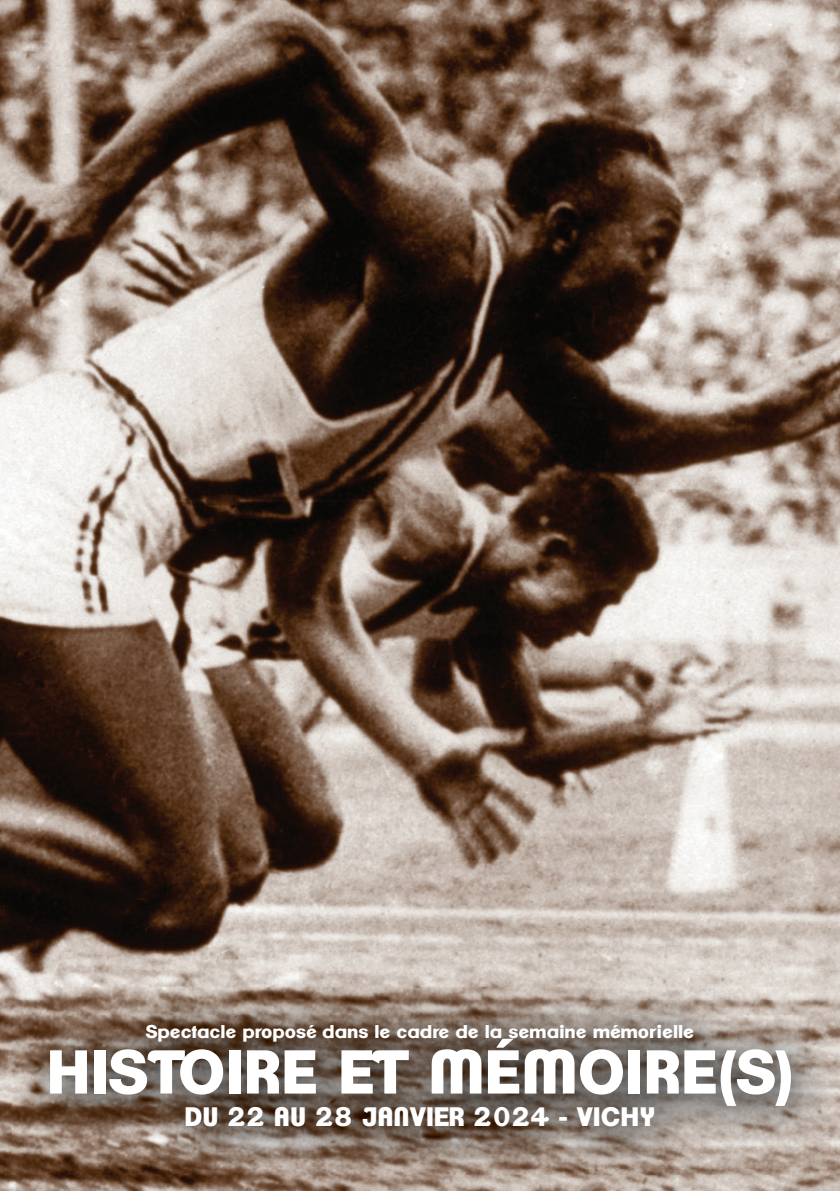
<style>
.page{position:relative;width:840px;height:1191px;background:#fff}
.page>*{position:absolute;margin:0;border:0;box-sizing:border-box;transform-origin:0 0}
.t1{font:800 60px "Clemente P Dao";color:#fff}
.t2{font:800 26px "Clemente P Dao";color:#fff}
.t3{font:800 18px "Clemente P Dao";color:#fff}
</style>
<div class="page">
<img style="left:0;top:0;width:839px;height:1050px">
<img style="left:0;top:1050px;width:68px;height:141px">
<img style="left:771px;top:1174px;width:68px;height:17px">
<img style="left:68px;top:1174px;width:703px;height:17px">
<img style="left:12px;top:988px;width:827px;height:186px">
<p class="t3" style="left:146px;top:1020px;width:549px">Spectacle proposé dans le cadre de la semaine mémorielle</p>
<h1 class="t1" style="left:47px;top:1035px;width:747px">HISTOIRE ET MÉMOIRE(S)</h1>
<h2 class="t2" style="left:184px;top:1100px;width:472px">DU 22 AU 28 JANVIER 2024 - VICHY</h2>
</div>
